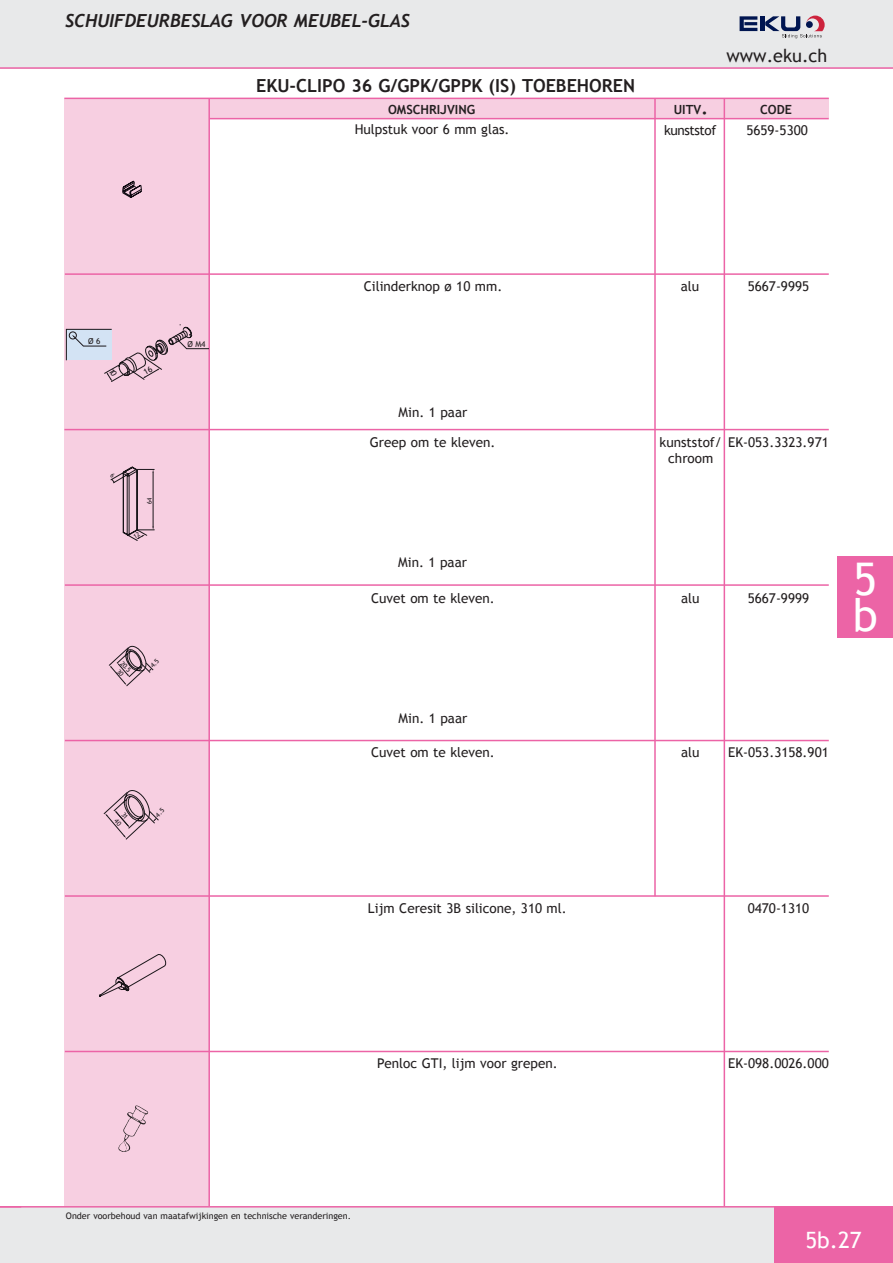
<style>
.page{position:relative;width:893px;height:1263px;background:#fff}
.page>*{position:absolute;margin:0;border:0;box-sizing:border-box;transform-origin:0 0}
.t1{font:45px/36px "Trebuchet MS";color:#fff}
.t2{font:22.5px "Trebuchet MS";color:#fff}
.t3{font:700 18px "Trebuchet MS";color:#231f20}
.t4{font:italic 700 18px "Trebuchet";color:#231f20}
.t5{font:18px "Trebuchet MS";color:#231f20}
.t6{font:13.5px/16.2px "Trebuchet MS";color:#231f20}
.t7{font:13.5px "Trebuchet MS";letter-spacing:-.03em;color:#231f20}
.t8{font:700 12.6px "Trebuchet MS";color:#231f20}
.t9{font:9px "Trebuchet MS";color:#231f20}
.t10{font:8.25px "Trebuchet MS";color:#231f20}
.t11{font:6.6px "Trebuchet MS";color:#1a161a}
.t12{font:6.6px "Trebuchet MS";color:#1a161a;scale:.9 1}
.s1{font-size:18px}
</style>
<div class="page">
<div style="left:0;top:0;width:893px;height:68px;background:#e8e9ea"></div>
<hr style="left:760px;top:16px;width:4px;height:15px;background:#001550">
<svg style="left:740px;top:16px;width:17px;height:15px"></svg>
<svg style="left:765px;top:16px;width:60px;height:22px"></svg>
<div style="left:806px;top:21px;width:7px;height:7px;background:#001550;border-radius:50%"></div>
<div style="left:64px;top:99px;width:145px;height:1107px;background:#f7cfe1"></div>
<div style="left:210px;top:98px;width:619px;height:20px;background:#f7cfe1"></div>
<hr style="left:654px;top:99px;width:2px;height:797px;background:#ec64a6">
<hr style="left:724px;top:99px;width:1px;height:1108px;background:#ec64a6">
<hr style="left:208px;top:98px;width:2px;height:1108px;background:#ec64a6">
<hr style="left:209px;top:118px;width:620px;height:1px;background:#ec64a6">
<hr style="left:64px;top:98px;width:765px;height:1px;background:#ec64a6">
<hr style="left:65px;top:273px;width:764px;height:2px;background:#ec64a6">
<hr style="left:65px;top:584px;width:764px;height:2px;background:#ec64a6">
<hr style="left:64px;top:429px;width:765px;height:1px;background:#ec64a6">
<hr style="left:65px;top:740px;width:764px;height:1px;background:#ec64a6">
<hr style="left:65px;top:895px;width:764px;height:2px;background:#ec64a6">
<hr style="left:65px;top:1051px;width:764px;height:1px;background:#ec64a6">
<svg style="left:99px;top:954px;width:67px;height:42px"></svg>
<img style="left:118px;top:1105px;width:31px;height:47px">
<svg style="left:122px;top:180px;width:20px;height:18px"></svg>
<div style="left:0;top:1206px;width:853px;height:57px;background:#e8e9ea"></div>
<div style="left:774px;top:1206px;width:119px;height:57px;background:#ec64a6"></div>
<hr style="left:0;top:1206px;width:893px;height:1px;background:#ec64a6">
<div style="left:838px;top:556px;width:55px;height:82px;background:#ec64a6"></div>
<hr style="left:0;top:67px;width:893px;height:2px;background:#ec64a6">
<svg style="left:66px;top:324px;width:142px;height:58px"></svg>
<svg style="left:110px;top:467px;width:44px;height:74px"></svg>
<svg style="left:103px;top:790px;width:56px;height:49px"></svg>
<svg style="left:109px;top:645px;width:45px;height:41px"></svg>
<h3 class="t4" style="left:65px;top:9px;width:346px">SCHUIFDEURBESLAG VOOR MEUBEL-GLAS</h3>
<h3 class="t3" style="left:256px;top:74px;width:381px">EKU-CLIPO 36 G/GPK/GPPK (IS) TOEBEHOREN</h3>
<h3 class="t5" style="left:726px;top:45px;width:102px">www.eku.ch</h3>
<p class="t8" style="left:388px;top:102px;width:89px">OMSCHRIJVING</p>
<p class="t8" style="left:674px;top:102px;width:36px">UITV<span class="s1">.</span></p>
<p class="t8" style="left:760px;top:102px;width:33px">CODE</p>
<p class="t6" style="left:355px;top:122px;width:156px">Hulpstuk voor 6 mm glas.</p>
<p class="t10" style="left:88px;top:336px;width:14px">Ø 6</p>
<p class="t10" style="left:187px;top:339px;width:20px">Ø M4</p>
<p class="t12" style="left:146px;top:504px;width:8px;rotate:-90deg">64</p>
<p class="t11" style="left:124px;top:659px;width:14px;rotate:48deg">20.5</p>
<p class="t6" style="left:364px;top:278px;width:140px">Cilinderknop ø 10 mm.</p>
<p class="t6" style="left:399px;top:404px;width:70px">Min. 1 paar</p>
<p class="t6" style="left:370px;top:434px;width:127px">Greep om te kleven.</p>
<p class="t6" style="left:398px;top:554px;width:70px">Min. 1 paar</p>
<p class="t6" style="left:371px;top:590px;width:125px">Cuvet om te kleven.</p>
<p class="t6" style="left:399px;top:710px;width:70px">Min. 1 paar</p>
<p class="t6" style="left:371px;top:744px;width:125px">Cuvet om te kleven.</p>
<p class="t6" style="left:368px;top:900px;width:200px">Lijm Ceresit 3B silicone, 310 ml.</p>
<p class="t6" style="left:377px;top:1056px;width:182px">Penloc GTI, lijm voor grepen.</p>
<p class="t9" style="left:66px;top:1210px;width:287px">Onder voorbehoud van maatafwijkingen en technische veranderingen.</p>
<p class="t7" style="left:664px;top:122px;width:54px">kunststof</p>
<p class="t6" style="left:746px;top:122px;width:63px">5659-5300</p>
<p class="t6" style="left:681px;top:278px;width:20px">alu</p>
<p class="t6" style="left:748px;top:278px;width:63px">5667-9995</p>
<p class="t6" style="left:668px;top:434px;width:162px;text-indent:-9px">kunststof/ EK-053.3323.971 chroom</p>
<p class="t6" style="left:681px;top:590px;width:20px">alu</p>
<p class="t6" style="left:748px;top:590px;width:63px">5667-9999</p>
<h1 class="t1" style="left:853px;top:562px;width:27px">5 b</h1>
<p class="t6" style="left:681px;top:744px;width:20px">alu</p>
<p class="t6" style="left:728px;top:744px;width:102px">EK-053.3158.901</p>
<p class="t6" style="left:748px;top:900px;width:63px">0470-1310</p>
<p class="t6" style="left:728px;top:1055px;width:102px">EK-098.0026.000</p>
<h2 class="t2" style="left:805px;top:1227px;width:58px">5b.27</h2>
</div>
